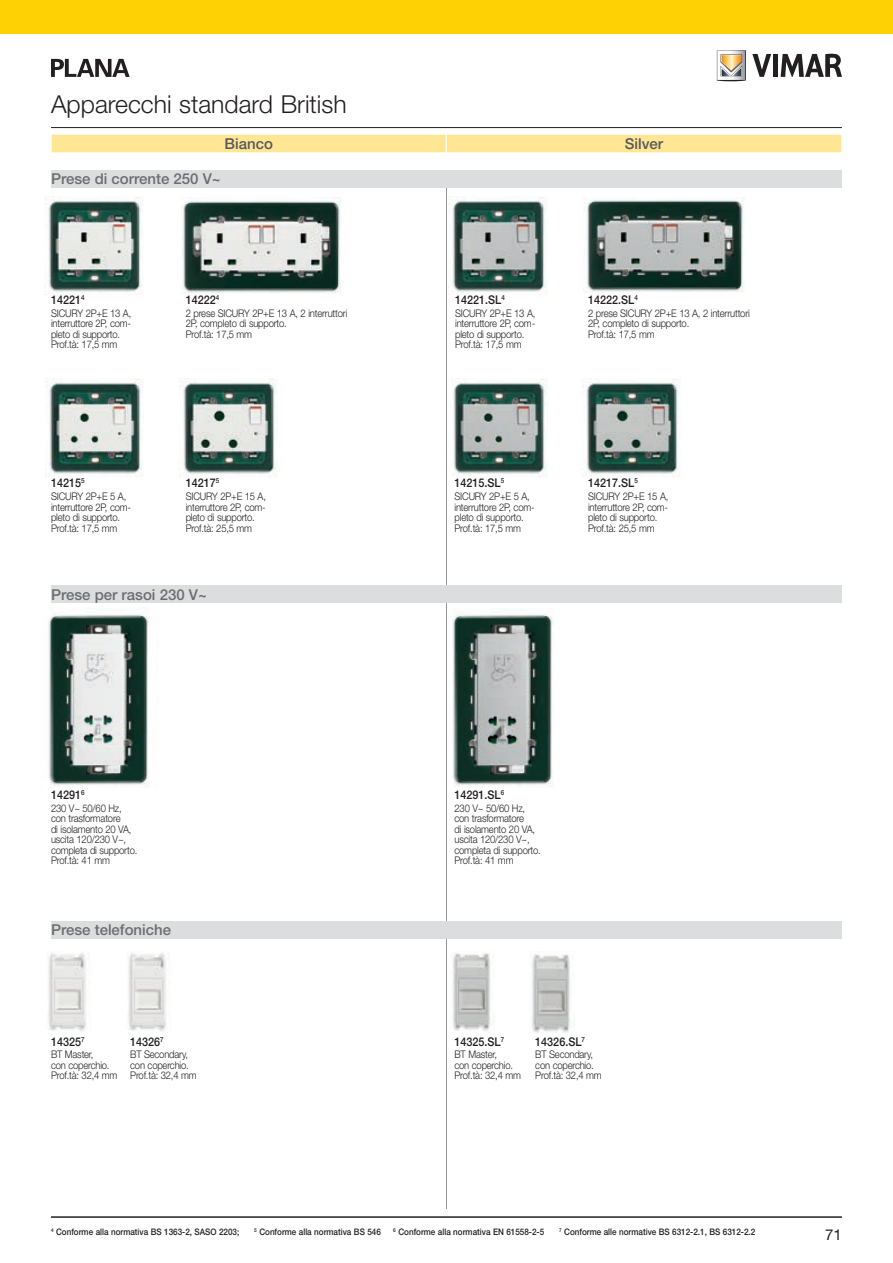
<style>
.page{position:relative;width:893px;height:1263px;background:#fff}
.page>*{position:absolute;margin:0;border:0;box-sizing:border-box;transform-origin:0 0}
.t1{font:300 24.75px "Helvetica Neue LT Std";color:#231f20}
.t2{font:500 15px "Helvetica Neue LT Std";color:#6c6d70}
.t3{font:500 15px "Helvetica Neue LT Std";color:#57585a}
.t4{font:15px "Helvetica Neue LT Std";color:#231f20}
.t5{font:500 12px "Helvetica Neue LT Std";color:#231f20;scale:.9 1}
.t6{font:300 10.5px/10.5px "Helvetica Neue LT Std";letter-spacing:-.02em;color:#231f20;scale:.9 1}
.t7{font:500 9px "Helvetica Neue LT Std";color:#231f20;scale:.9 1}
</style>
<div class="page">
<div style="left:51px;top:134px;width:395px;height:19px;background:#ffe694;border:1px solid #fff"></div>
<div style="left:446px;top:134px;width:396px;height:19px;background:#ffe694;border:1px solid #fff"></div>
<hr style="left:446px;top:170px;width:1px;height:1039px;background:#939598">
<hr style="left:51px;top:1216px;width:791px;height:2px;background:#231f20">
<hr style="left:51px;top:127px;width:791px;height:1px;background:#231f20">
<div style="left:0;top:0;width:893px;height:34px;background:#fed105"></div>
<svg style="left:752px;top:54px;width:19px;height:23px"></svg>
<div style="left:773px;top:54px;width:5px;height:23px;background:#231f20"></div>
<svg style="left:781px;top:53px;width:61px;height:24px"></svg>
<svg style="left:717px;top:51px;width:29px;height:30px"></svg>
<svg style="left:51px;top:59px;width:79px;height:18px"></svg>
<div style="left:51px;top:170px;width:791px;height:17px;background:#dcdddf"></div>
<div style="left:51px;top:586px;width:791px;height:17px;background:#dcdddf"></div>
<div style="left:51px;top:921px;width:791px;height:17px;background:#dcdddf"></div>
<img style="left:181px;top:197px;width:160px;height:96px">
<img style="left:583px;top:199px;width:161px;height:93px">
<img style="left:45px;top:197px;width:98px;height:98px">
<img style="left:449px;top:197px;width:98px;height:98px">
<img style="left:46px;top:378px;width:97px;height:99px">
<img style="left:451px;top:378px;width:96px;height:99px">
<img style="left:179px;top:378px;width:98px;height:99px">
<img style="left:582px;top:378px;width:98px;height:99px">
<img style="left:48px;top:614px;width:102px;height:173px">
<img style="left:452px;top:614px;width:102px;height:173px">
<img style="left:48px;top:953px;width:41px;height:78px">
<img style="left:452px;top:953px;width:42px;height:78px">
<img style="left:128px;top:953px;width:41px;height:78px">
<img style="left:531px;top:954px;width:43px;height:79px">
<h1 class="t1" style="left:51px;top:89px;width:297px">Apparecchi standard British</h1>
<h2 class="t3" style="left:225px;top:134px;width:50px">Bianco</h2>
<h2 class="t3" style="left:625px;top:134px;width:40px">Silver</h2>
<h2 class="t2" style="left:51px;top:170px;width:171px">Prese di corrente 250 V~</h2>
<p class="t5" style="left:51px;top:293px;width:39px">14221<sup>4</sup></p>
<p class="t6" style="left:51px;top:308px;width:91px">SICURY 2P+E 13 A, interruttore 2P, com&shy;pleto di supporto.<br>Prof.tà: 17,5 mm</p>
<p class="t5" style="left:51px;top:476px;width:39px">14215<sup>5</sup></p>
<p class="t6" style="left:51px;top:491px;width:90px">SICURY 2P+E 5 A, interruttore 2P, com&shy;pleto di supporto.<br>Prof.tà: 17,5 mm</p>
<p class="t5" style="left:186px;top:293px;width:39px">14222<sup>4</sup></p>
<p class="t6" style="left:186px;top:308px;width:181px">2 prese SICURY 2P+E 13 A, 2 interruttori<br>2P, completo di supporto.<br>Prof.tà: 17,5 mm</p>
<p class="t5" style="left:186px;top:476px;width:39px">14217<sup>5</sup></p>
<p class="t6" style="left:186px;top:491px;width:91px">SICURY 2P+E 15 A, interruttore 2P, com&shy;pleto di supporto.<br>Prof.tà: 25,5 mm</p>
<h2 class="t2" style="left:51px;top:585px;width:158px">Prese per rasoi 230 V~</h2>
<p class="t5" style="left:455px;top:293px;width:57px">14221.SL<sup>4</sup></p>
<p class="t6" style="left:455px;top:308px;width:91px">SICURY 2P+E 13 A, interruttore 2P, com&shy;pleto di supporto.<br>Prof.tà: 17,5 mm</p>
<p class="t5" style="left:455px;top:476px;width:57px">14215.SL<sup>5</sup></p>
<p class="t6" style="left:455px;top:491px;width:90px">SICURY 2P+E 5 A, interruttore 2P, com&shy;pleto di supporto.<br>Prof.tà: 17,5 mm</p>
<p class="t5" style="left:588px;top:293px;width:57px">14222.SL<sup>4</sup></p>
<p class="t6" style="left:588px;top:308px;width:181px">2 prese SICURY 2P+E 13 A, 2 interruttori<br>2P, completo di supporto.<br>Prof.tà: 17,5 mm</p>
<p class="t5" style="left:588px;top:476px;width:57px">14217.SL<sup>5</sup></p>
<p class="t6" style="left:588px;top:491px;width:91px">SICURY 2P+E 15 A, interruttore 2P, com&shy;pleto di supporto.<br>Prof.tà: 25,5 mm</p>
<p class="t5" style="left:51px;top:787px;width:39px">14291<sup>6</sup></p>
<p class="t6" style="left:51px;top:802px;width:97px">230 V~ 50/60 Hz, con trasformatore<br>di isolamento 20 VA, uscita 120/230 V~, completa di supporto.<br>Prof.tà: 41 mm</p>
<h2 class="t2" style="left:51px;top:921px;width:122px">Prese telefoniche</h2>
<p class="t5" style="left:51px;top:1034px;width:39px">14325<sup>7</sup></p>
<p class="t6" style="left:51px;top:1049px;width:75px">BT Master,<br>con coperchio.<br>Prof.tà: 32,4 mm</p>
<p class="t5" style="left:130px;top:1034px;width:39px">14326<sup>7</sup></p>
<p class="t6" style="left:130px;top:1049px;width:75px">BT Secondary, con coperchio.<br>Prof.tà: 32,4 mm</p>
<p class="t5" style="left:455px;top:787px;width:57px">14291.SL<sup>6</sup></p>
<p class="t6" style="left:455px;top:802px;width:97px">230 V~ 50/60 Hz, con trasformatore<br>di isolamento 20 VA, uscita 120/230 V~, completa di supporto.<br>Prof.tà: 41 mm</p>
<p class="t5" style="left:455px;top:1034px;width:57px">14325.SL<sup>7</sup></p>
<p class="t6" style="left:455px;top:1049px;width:75px">BT Master,<br>con coperchio.<br>Prof.tà: 32,4 mm</p>
<p class="t5" style="left:535px;top:1034px;width:57px">14326.SL<sup>7</sup></p>
<p class="t6" style="left:535px;top:1049px;width:75px">BT Secondary, con coperchio.<br>Prof.tà: 32,4 mm</p>
<p class="t7" style="left:51px;top:1227px;width:211px"><sup>4</sup> Conforme alla normativa BS 1363-2, SASO 2203;</p>
<p class="t7" style="left:254px;top:1227px;width:142px"><sup>5</sup> Conforme alla normativa BS 546</p>
<p class="t7" style="left:393px;top:1227px;width:169px"><sup>6</sup> Conforme alla normativa EN 61558-2-5</p>
<p class="t7" style="left:559px;top:1227px;width:219px"><sup>7</sup> Conforme alle normative BS 6312-2.1, BS 6312-2.2</p>
<h2 class="t4" style="left:825px;top:1225px;width:18px">71</h2>
</div>
